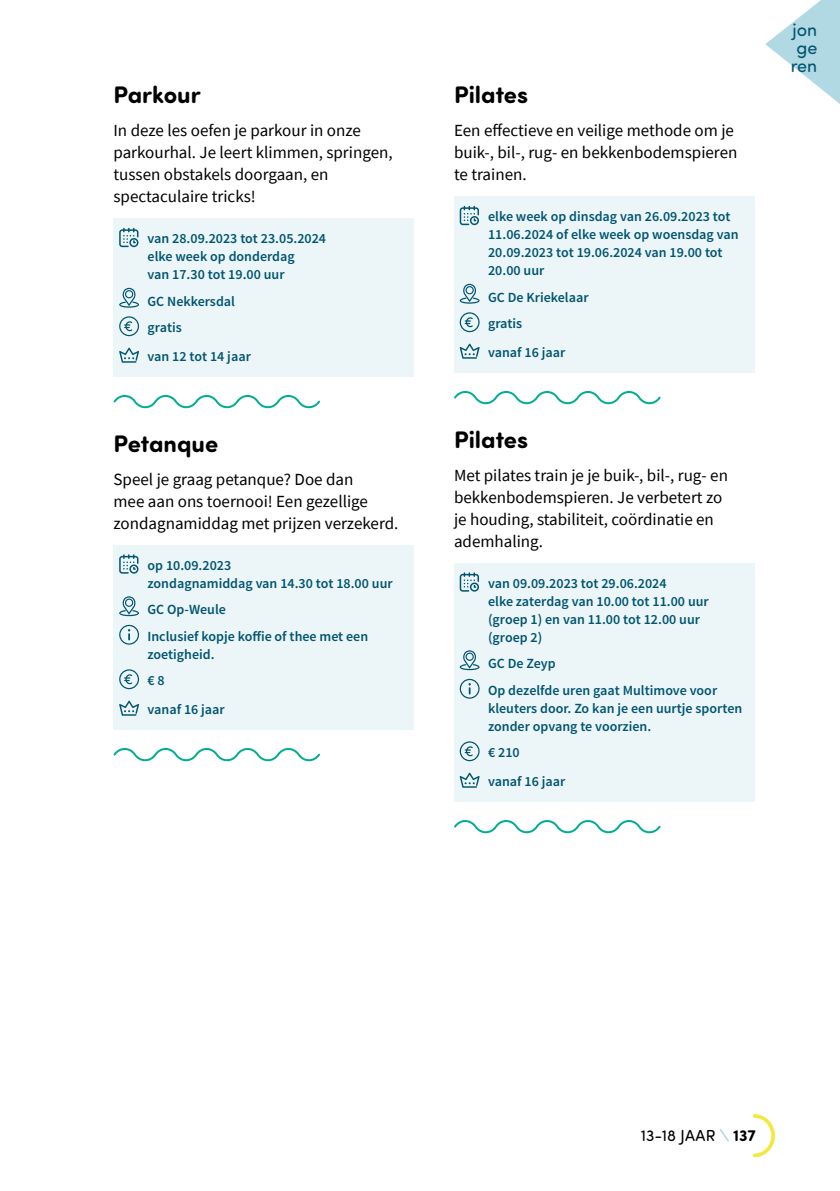
<style>
.page{position:relative;width:840px;height:1191px;background:#fff}
.page>*{position:absolute;margin:0;border:0;box-sizing:border-box;transform-origin:0 0}
.Titel{font:700 24px "Sofia Pro Soft";color:#000}
.t1{font:18px/18px "Sofia Pro Soft";color:#025571;text-align:center}
.Brochuretekst{font:17px/22px "Source Sans Pro";color:#000}
.t2{font:16px "Sofia Pro Soft";letter-spacing:.02em;color:#000}
.Body_kader{font:600 14px/18px "Source Sans Pro";color:#025571}
.s1{font-weight:700}
</style>
<div class="page">
<svg style="left:719px;top:1129px;width:10px;height:13px"></svg>
<svg style="left:752px;top:1114px;width:23px;height:44px"></svg>
<svg style="left:765px;top:0;width:74px;height:103px"></svg>
<div style="left:113px;top:218px;width:301px;height:76px;background:#ecf6f9"></div>
<div style="left:113px;top:281px;width:301px;height:39px;background:#ecf6f9"></div>
<div style="left:113px;top:307px;width:301px;height:40px;background:#ecf6f9"></div>
<div style="left:113px;top:334px;width:301px;height:42px;background:#ecf6f9"></div>
<div style="left:113px;top:545px;width:301px;height:57px;background:#ecf6f9"></div>
<div style="left:113px;top:589px;width:301px;height:40px;background:#ecf6f9"></div>
<div style="left:113px;top:616px;width:301px;height:57px;background:#ecf6f9"></div>
<div style="left:113px;top:660px;width:301px;height:40px;background:#ecf6f9"></div>
<div style="left:113px;top:687px;width:301px;height:42px;background:#ecf6f9"></div>
<svg style="left:119px;top:228px;width:19px;height:19px"></svg>
<svg style="left:119px;top:288px;width:20px;height:20px"></svg>
<svg style="left:119px;top:316px;width:20px;height:20px"></svg>
<svg style="left:119px;top:348px;width:20px;height:15px"></svg>
<svg style="left:113px;top:395px;width:207px;height:14px"></svg>
<svg style="left:119px;top:554px;width:19px;height:19px"></svg>
<svg style="left:119px;top:596px;width:20px;height:20px"></svg>
<svg style="left:119px;top:625px;width:20px;height:19px"></svg>
<svg style="left:119px;top:669px;width:20px;height:20px"></svg>
<svg style="left:119px;top:700px;width:20px;height:15px"></svg>
<svg style="left:113px;top:748px;width:207px;height:14px"></svg>
<div style="left:454px;top:196px;width:300px;height:94px;background:#ecf6f9"></div>
<div style="left:454px;top:277px;width:300px;height:39px;background:#ecf6f9"></div>
<div style="left:454px;top:303px;width:300px;height:40px;background:#ecf6f9"></div>
<div style="left:454px;top:330px;width:300px;height:42px;background:#ecf6f9"></div>
<div style="left:454px;top:563px;width:300px;height:93px;background:#ecf6f9"></div>
<div style="left:454px;top:643px;width:300px;height:40px;background:#ecf6f9"></div>
<div style="left:454px;top:670px;width:300px;height:75px;background:#ecf6f9"></div>
<div style="left:454px;top:732px;width:300px;height:40px;background:#ecf6f9"></div>
<div style="left:454px;top:759px;width:300px;height:42px;background:#ecf6f9"></div>
<svg style="left:459px;top:206px;width:19px;height:19px"></svg>
<svg style="left:459px;top:284px;width:20px;height:20px"></svg>
<svg style="left:459px;top:312px;width:20px;height:20px"></svg>
<svg style="left:459px;top:344px;width:20px;height:15px"></svg>
<svg style="left:454px;top:391px;width:207px;height:14px"></svg>
<svg style="left:459px;top:572px;width:19px;height:19px"></svg>
<svg style="left:459px;top:650px;width:20px;height:20px"></svg>
<svg style="left:459px;top:679px;width:20px;height:19px"></svg>
<svg style="left:459px;top:741px;width:20px;height:20px"></svg>
<svg style="left:459px;top:772px;width:20px;height:15px"></svg>
<svg style="left:454px;top:820px;width:207px;height:14px"></svg>
<h2 class="Titel" style="left:113px;top:77px;width:89px">Parkour</h2>
<p class="Brochuretekst" style="left:113px;top:120px;width:280px">In deze les oefen je parkour in onze parkourhal. Je leert klimmen, springen, tussen obstakels doorgaan, en spectaculaire tricks!</p>
<p class="Body_kader" style="left:147px;top:230px;width:180px">van 28.09.2023 tot 23.05.2024 elke week op donderdag<br>van 17.30 tot 19.00 uur</p>
<p class="Body_kader" style="left:147px;top:292px;width:89px">GC Nekkersdal</p>
<p class="Body_kader" style="left:147px;top:319px;width:36px">gratis</p>
<p class="Body_kader" style="left:147px;top:347px;width:105px">van 12 tot 14 jaar</p>
<h2 class="Titel" style="left:113px;top:425px;width:106px">Petanque</h2>
<p class="Brochuretekst" style="left:113px;top:468px;width:286px">Speel je graag petanque? Doe dan<br>mee aan ons toernooi! Een gezellige zondagnamiddag met prijzen verzekerd.</p>
<p class="Body_kader" style="left:147px;top:556px;width:246px">op 10.09.2023<br>zondagnamiddag van 14.30 tot 18.00 uur</p>
<p class="Body_kader" style="left:147px;top:601px;width:80px">GC Op-Weule</p>
<p class="Body_kader" style="left:147px;top:627px;width:222px">Inclusief kopje koffie of thee met een zoetigheid.</p>
<p class="Body_kader" style="left:147px;top:672px;width:19px">€ 8</p>
<p class="Body_kader" style="left:147px;top:700px;width:79px">vanaf 16 jaar</p>
<h2 class="Titel" style="left:454px;top:77px;width:75px">Pilates</h2>
<p class="Brochuretekst" style="left:454px;top:120px;width:285px">Een effectieve en veilige methode om je buik-, bil-, rug- en bekkenbodemspieren te trainen.</p>
<p class="Body_kader" style="left:488px;top:208px;width:252px">elke week op dinsdag van 26.09.2023 tot<br>11.06.2024 of elke week op woensdag van<br>20.09.2023 tot 19.06.2024 van 19.00 tot<br>20.00 uur</p>
<p class="Body_kader" style="left:488px;top:288px;width:102px">GC De Kriekelaar</p>
<p class="Body_kader" style="left:488px;top:315px;width:36px">gratis</p>
<p class="Body_kader" style="left:488px;top:343px;width:79px">vanaf 16 jaar</p>
<h2 class="Titel" style="left:454px;top:421px;width:75px">Pilates</h2>
<p class="Brochuretekst" style="left:454px;top:464px;width:275px">Met pilates train je je buik-, bil-, rug- en bekkenbodemspieren. Je verbetert zo je houding, stabiliteit, coördinatie en ademhaling.</p>
<p class="Body_kader" style="left:488px;top:574px;width:222px">van 09.09.2023 tot 29.06.2024<br>elke zaterdag van 10.00 tot 11.00 uur (groep 1) en van 11.00 tot 12.00 uur (groep 2)</p>
<p class="Body_kader" style="left:488px;top:655px;width:69px">GC De Zeyp</p>
<p class="Body_kader" style="left:488px;top:681px;width:255px">Op dezelfde uren gaat Multimove voor kleuters door. Zo kan je een uurtje sporten zonder opvang te voorzien.</p>
<p class="Body_kader" style="left:488px;top:744px;width:33px">€ 210</p>
<p class="Body_kader" style="left:488px;top:772px;width:79px">vanaf 16 jaar</p>
<p class="t1" style="left:790px;top:20px;width:28px">jon ge ren</p>
<p class="t2" style="left:640px;top:1124px;width:117px">13-18 JAAR <span class="s1">137</span></p>
</div>
